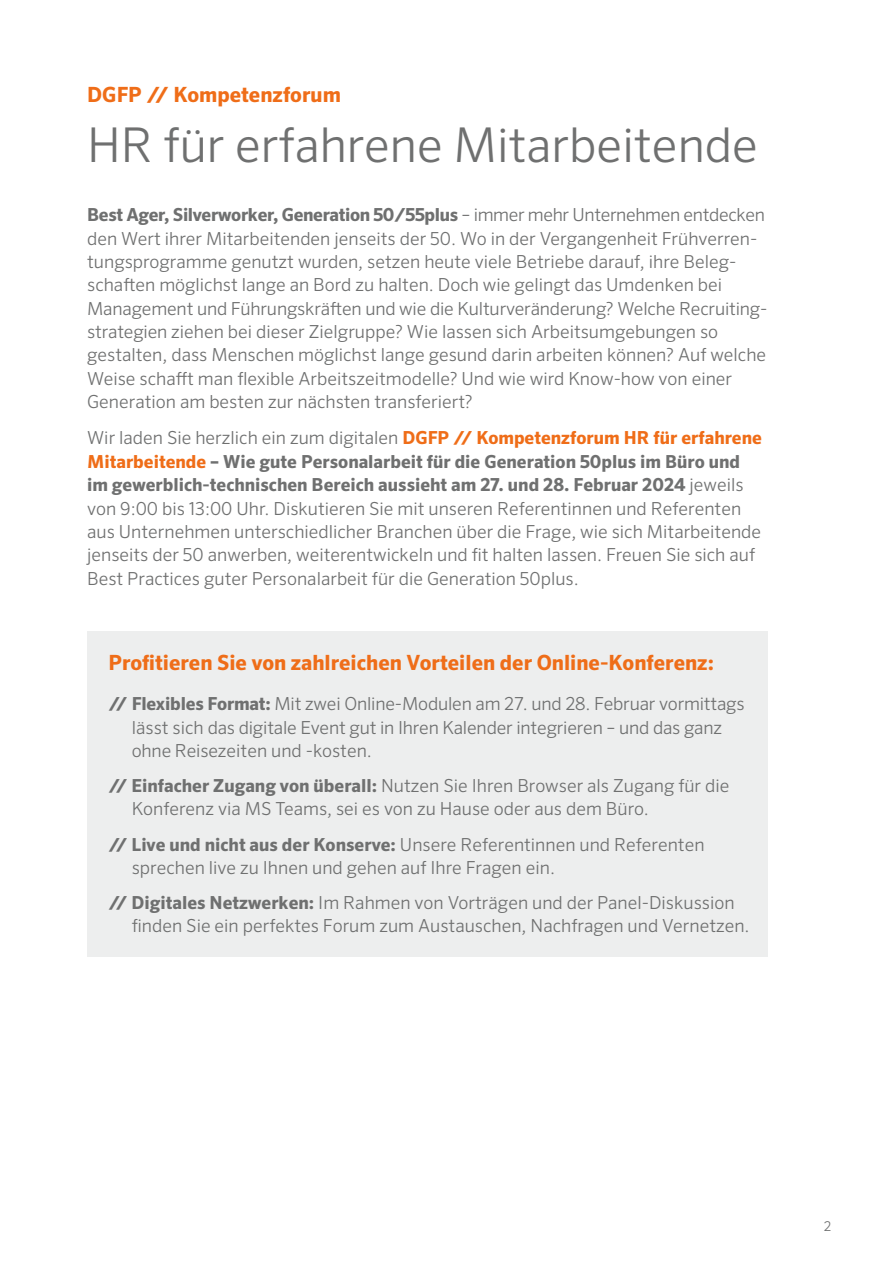
<style>
.page{position:relative;width:893px;height:1263px;background:#fff}
.page>*{position:absolute;margin:0;border:0;box-sizing:border-box;transform-origin:0 0}
.Headline_2{font:300 48px "Sero Pro";color:#6f7070}
.Headline_4_orange{font:700 21px "Sero Pro";color:#ef6d18}
.copy_12pt{font:300 18px/23.4px "Sero Pro";color:#6f7070}
.copy_12pt_Liste{font:300 18px/23.4px "Sero Pro";color:#6f7070}
.t1{font:300 13.5px "Sero Pro";color:#6f7070}
.s1{font-weight:700}
.s2{font-weight:700;color:#ef6d18}
</style>
<div class="page">
<div style="left:87px;top:631px;width:680px;height:326px;background:#edeeee"></div>
<p class="Headline_4_orange" style="left:87px;top:82px;width:255px">DGFP // Kompetenzforum</p>
<p class="Headline_2" style="left:87px;top:116px;width:672px">HR für erfahrene Mitarbeitende</p>
<p class="copy_12pt" style="left:87px;top:203px;width:681px"><span class="s1">Best Ager, Silverworker, Generation 50/55plus</span> – immer mehr Unternehmen entdecken den Wert ihrer Mitarbeitenden jenseits der 50. Wo in der Vergangenheit Frühverren&shy;tungsprogramme genutzt wurden, setzen heute viele Betriebe darauf, ihre Beleg&shy;schaften möglichst lange an Bord zu halten. Doch wie gelingt das Umdenken bei Management und Führungskräften und wie die Kulturveränderung? Welche Recruiting&shy;strategien ziehen bei dieser Zielgruppe? Wie lassen sich Arbeitsumgebungen so gestalten, dass Menschen möglichst lange gesund darin arbeiten können? Auf welche Weise schafft man flexible Arbeitszeitmodelle? Und wie wird Know-how von einer Generation am besten zur nächsten transferiert?</p>
<p class="copy_12pt" style="left:87px;top:426px;width:676px">Wir laden Sie herzlich ein zum digitalen <span class="s2">DGFP // Kompetenzforum HR für erfahrene Mitarbeitende</span> <span class="s1">– Wie gute Personalarbeit für die Generation 50plus im Büro und im gewerblich-technischen Bereich aussieht am 27. und 28. Februar 2024</span> jeweils von 9:00 bis 13:00 Uhr. Diskutieren Sie mit unseren Referentinnen und Referenten aus Unternehmen unterschiedlicher Branchen über die Frage, wie sich Mitarbeitende jenseits der 50 anwerben, weiterentwickeln und fit halten lassen. Freuen Sie sich auf Best Practices guter Personalarbeit für die Generation 50plus.</p>
<p class="Headline_4_orange" style="left:108px;top:649px;width:607px">Profitieren Sie von zahlreichen Vorteilen der Online-Konferenz:</p>
<p class="copy_12pt_Liste" style="left:132px;top:692px;width:614px;text-indent:-23px"><span class="s1">// Flexibles Format:</span> Mit zwei Online-Modulen am 27. und 28. Februar vormittags lässt sich das digitale Event gut in Ihren Kalender integrieren – und das ganz ohne Reisezeiten und -kosten.</p>
<p class="copy_12pt_Liste" style="left:132px;top:774px;width:599px;text-indent:-23px"><span class="s1">// Einfacher Zugang von überall:</span> Nutzen Sie Ihren Browser als Zugang für die<br>Konferenz via MS Teams, sei es von zu Hause oder aus dem Büro.</p>
<p class="copy_12pt_Liste" style="left:132px;top:832px;width:574px;text-indent:-23px"><span class="s1">// Live und nicht aus der Konserve:</span> Unsere Referentinnen und Referenten sprechen live zu Ihnen und gehen auf Ihre Fragen ein.</p>
<p class="copy_12pt_Liste" style="left:132px;top:891px;width:619px;text-indent:-23px"><span class="s1">// Digitales Netzwerken:</span> Im Rahmen von Vorträgen und der Panel-Diskussion finden Sie ein perfektes Forum zum Austauschen, Nachfragen und Vernetzen.</p>
<p class="t1" style="left:824px;top:1218px;width:9px">2</p>
</div>
